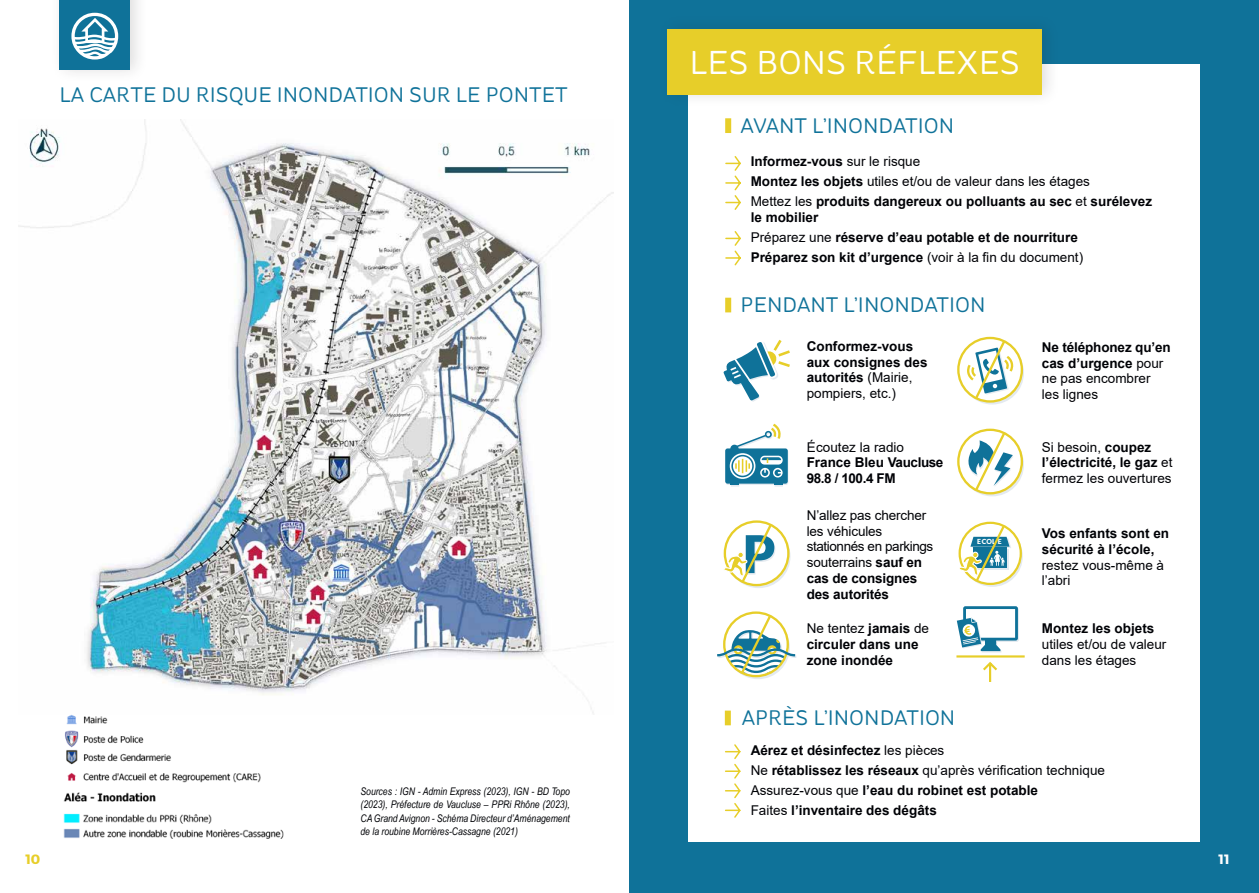
<style>
.page{position:relative;width:1259px;height:893px;background:#fff}
.page>*{position:absolute;margin:0;border:0;box-sizing:border-box;transform-origin:0 0}
.t1{font:33px "St Ryde";color:#fff}
.t2{font:21px "St Ryde";color:#0f7299}
.t3{font:700 13.5px/15.8px "Arial";color:#000206}
.t4{font:13.5px/15.8px "Arial";color:#000206}
.t5{font:700 13.5px/15.8px "Arial";letter-spacing:-.03em;color:#000206}
.t6{font:700 13.5px "Montserrat";color:#e7ce29}
.t7{font:700 13.5px "Montserrat";color:#fff}
.Labeur{font:italic 10.5px/13.5px "Arial Narrow";color:#000206;text-align:justify}
.t8{font:900 6.9px "Lato";color:#fff}
.s1{font-weight:400}
.s2{font-weight:700}
</style>
<div class="page">
<div style="left:49px;top:0;width:99px;height:83px;background:#231f20;opacity:.15"></div>
<div style="left:60px;top:0;width:70px;height:70px;background:#0f7299"></div>
<div style="left:629px;top:0;width:630px;height:893px;background:#0f7299"></div>
<div style="left:688px;top:65px;width:511px;height:777px;background:#fff"></div>
<div style="left:657px;top:14px;width:403px;height:93px;background:#231f20;opacity:.15"></div>
<div style="left:667px;top:29px;width:374px;height:65px;background:#e7ce29"></div>
<img style="left:18px;top:119px;width:595px;height:594px">
<img style="left:60px;top:711px;width:226px;height:128px">
<svg style="left:960px;top:341px;width:64px;height:63px"></svg>
<svg style="left:958px;top:338px;width:64px;height:63px"></svg>
<div style="left:957px;top:337px;width:66px;height:66px;border:2px solid #e7ce29;border-radius:50%"></div>
<svg style="left:965px;top:338px;width:50px;height:63px"></svg>
<svg style="left:958px;top:430px;width:64px;height:63px"></svg>
<svg style="left:965px;top:430px;width:57px;height:63px"></svg>
<div style="left:957px;top:429px;width:66px;height:65px;border:2px solid #e7ce29;border-radius:50%"></div>
<svg style="left:717px;top:613px;width:80px;height:63px"></svg>
<svg style="left:725px;top:423px;width:63px;height:64px"></svg>
<svg style="left:723px;top:339px;width:67px;height:63px"></svg>
<svg style="left:983px;top:661px;width:14px;height:21px"></svg>
<svg style="left:957px;top:606px;width:62px;height:46px"></svg>
<hr style="left:956px;top:655px;width:68px;height:3px;background:#e7ce29">
<svg style="left:961px;top:526px;width:61px;height:61px"></svg>
<div style="left:959px;top:523px;width:61px;height:61px;background:#fff;border-radius:50%"></div>
<svg style="left:958px;top:523px;width:53px;height:61px"></svg>
<svg style="left:727px;top:525px;width:63px;height:63px"></svg>
<div style="left:725px;top:522px;width:63px;height:63px;background:#fff;border-radius:50%"></div>
<div style="left:723px;top:520px;width:66px;height:66px;border:2px solid #e7ce29;border-radius:50%"></div>
<svg style="left:723px;top:522px;width:52px;height:63px"></svg>
<svg style="left:71px;top:13px;width:47px;height:47px"></svg>
<div style="left:725px;top:118px;width:6px;height:15px;background:#e7ce29"></div>
<div style="left:725px;top:298px;width:6px;height:14px;background:#e7ce29"></div>
<div style="left:725px;top:711px;width:6px;height:14px;background:#e7ce29"></div>
<svg style="left:725px;top:156px;width:16px;height:54px"></svg>
<svg style="left:725px;top:231px;width:16px;height:35px"></svg>
<svg style="left:725px;top:744px;width:16px;height:74px"></svg>
<p class="t2" style="left:60px;top:82px;width:510px">LA CARTE DU RISQUE INONDATION SUR LE PONTET</p>
<p class="Labeur" style="left:360px;top:784px;width:211px">Sources : IGN - Admin Express (2023), IGN - BD Topo (2023), Préfecture de Vaucluse – PPRi Rhône (2023), CA Grand Avignon - Schéma Directeur d’Aménagement de la roubine Morrières-Cassagne (2021)</p>
<h1 class="t1" style="left:689px;top:43px;width:332px">LES BONS RÉFLEXES</h1>
<p class="t2" style="left:740px;top:113px;width:215px">AVANT L’INONDATION</p>
<p class="t3" style="left:750px;top:153px;width:171px">Informez-vous <span class="s1">sur le risque</span></p>
<p class="t4" style="left:750px;top:173px;width:341px"><span class="s2">Montez les objets</span> utiles et/ou de valeur dans les étages</p>
<p class="t3" style="left:750px;top:193px;width:403px"><span class="s1">Mettez les</span> produits dangereux ou polluants au sec <span class="s1">et</span> surélevez le mobilier</p>
<p class="t3" style="left:750px;top:229px;width:329px"><span class="s1">Préparez une</span> réserve d’eau potable et de nourriture</p>
<p class="t3" style="left:750px;top:249px;width:334px">Préparez son kit d’urgence <span class="s1">(voir à la fin du document)</span></p>
<p class="t2" style="left:740px;top:293px;width:246px">PENDANT L’INONDATION</p>
<p class="t3" style="left:806px;top:338px;width:122px">Conformez-vous aux consignes des autorités <span class="s1">(Mairie, pompiers, etc.)</span></p>
<p class="t3" style="left:1041px;top:339px;width:130px">Ne téléphonez qu’en cas d’urgence <span class="s1">pour</span></p>
<p class="t4" style="left:1041px;top:371px;width:110px">ne pas encombrer</p>
<p class="t4" style="left:1041px;top:386px;width:58px">les lignes</p>
<p class="t5" style="left:806px;top:439px;width:138px"><span class="s1">Écoutez la radio<br></span>France Bleu Vaucluse<br>98.8 / 100.4 FM</p>
<p class="t4" style="left:806px;top:507px;width:128px">N’allez pas chercher les véhicules stationnés en parkings souterrains <span class="s2">sauf en cas de consignes des autorités</span></p>
<p class="t3" style="left:806px;top:621px;width:124px"><span class="s1">Ne tentez</span> jamais <span class="s1">de </span>circuler dans une zone inondée</p>
<p class="t2" style="left:741px;top:706px;width:215px">APRÈS L’INONDATION</p>
<p class="t8" style="left:977px;top:538px;width:26px">ECOL E</p>
<p class="t4" style="left:1041px;top:439px;width:132px">Si besoin, <span class="s2">coupez l’électricité, le gaz</span> et fermez les ouvertures</p>
<p class="t3" style="left:1041px;top:526px;width:129px">Vos enfants sont en sécurité à l’école, <span class="s1">restez vous-même à l’abri</span></p>
<p class="t4" style="left:1041px;top:621px;width:126px"><span class="s2">Montez les objets </span>utiles et/ou de valeur dans les étages</p>
<p class="t3" style="left:750px;top:742px;width:195px">Aérez et désinfectez <span class="s1">les pièces</span></p>
<p class="t4" style="left:750px;top:762px;width:356px">Ne <span class="s2">rétablissez les réseaux</span> qu’après vérification technique</p>
<p class="t3" style="left:750px;top:782px;width:289px"><span class="s1">Assurez-vous que</span> l’eau du robinet est potable</p>
<p class="t3" style="left:750px;top:802px;width:188px"><span class="s1">Faites</span> l’inventaire des dégâts</p>
<p class="t6" style="left:25px;top:851px;width:17px">10</p>
<p class="t7" style="left:1218px;top:851px;width:13px">11</p>
</div>
